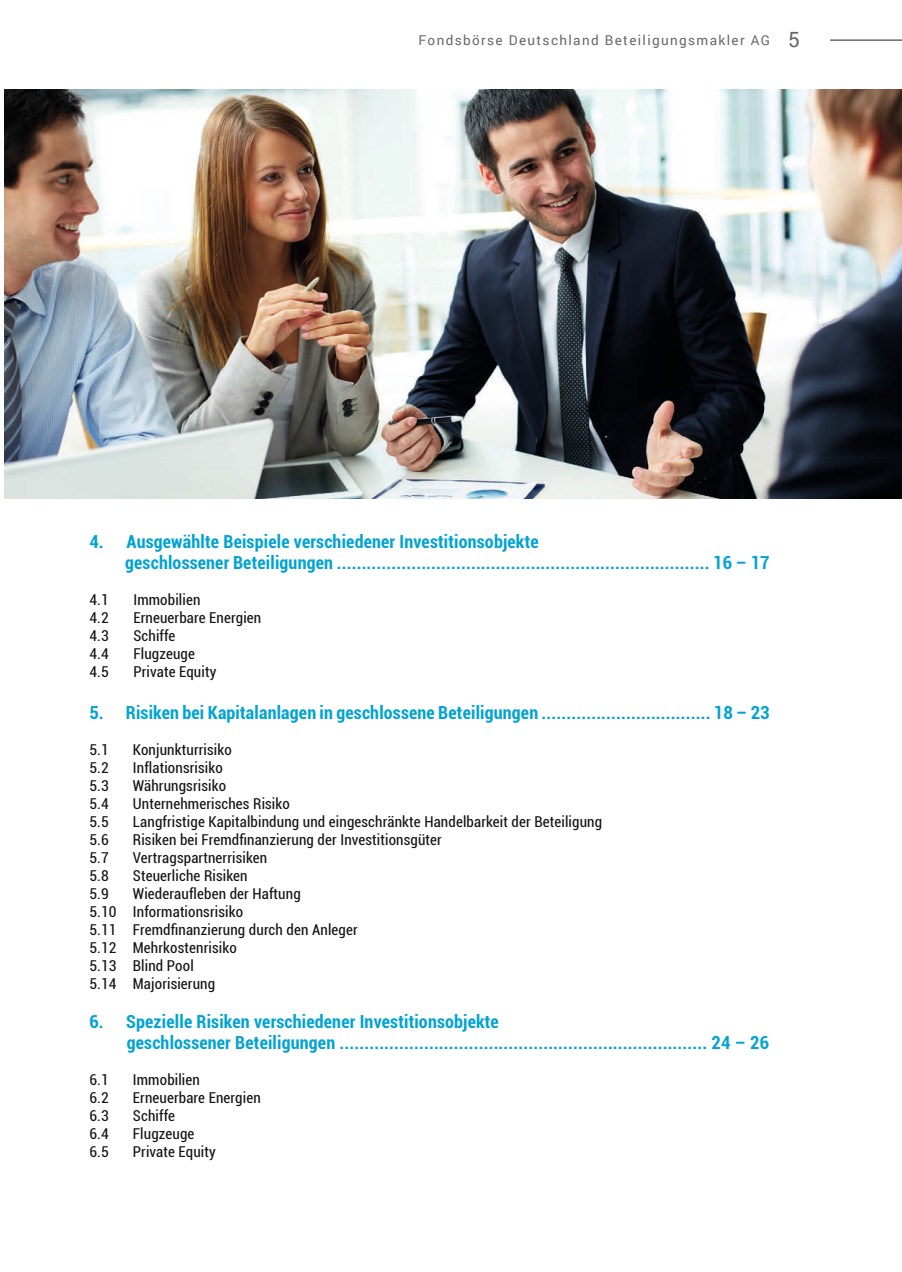
<style>
.page{position:relative;width:902px;height:1272px;background:#fff}
.page>*{position:absolute;margin:0;border:0;box-sizing:border-box;transform-origin:0 0}
.t1{font:700 condensed 18px/21px "Roboto";letter-spacing:.01em;color:#00a3d3}
.t2{font:condensed 15px/18px "Roboto";letter-spacing:.01em;color:#131413}
.t3{font:13.5px "Roboto";letter-spacing:.1em;color:#686867}
.s1{font-size:21px}
</style>
<div class="page">
<img style="left:4px;top:89px;width:897px;height:409px">
<hr style="left:830px;top:39px;width:71px;height:2px;background:#686867">
<p class="t3" style="left:418px;top:31px;width:383px">Fondsbörse Deutschland Beteiligungsmakler AG <span class="s1">5</span></p>
<p class="t1" style="left:125px;top:530px;width:646px;text-indent:-36px">4. Ausgewählte Beispiele verschiedener Investitionsobjekte<br>geschlossener Beteiligungen ........................................................................... 16 – 17</p>
<p class="t2" style="left:89px;top:589px;width:21px">4.1</p>
<p class="t2" style="left:133px;top:589px;width:68px">Immobilien</p>
<p class="t2" style="left:89px;top:607px;width:21px">4.2</p>
<p class="t2" style="left:133px;top:607px;width:129px">Erneuerbare Energien</p>
<p class="t2" style="left:89px;top:625px;width:21px">4.3</p>
<p class="t2" style="left:133px;top:625px;width:44px">Schiffe</p>
<p class="t2" style="left:89px;top:643px;width:21px">4.4</p>
<p class="t2" style="left:133px;top:643px;width:63px">Flugzeuge</p>
<p class="t2" style="left:89px;top:661px;width:21px">4.5</p>
<p class="t2" style="left:133px;top:661px;width:84px">Private Equity</p>
<p class="t1" style="left:89px;top:701px;width:681px">5. Risiken bei Kapitalanlagen in geschlossene Beteiligungen .................................. 18 – 23</p>
<p class="t2" style="left:89px;top:739px;width:21px">5.1</p>
<p class="t2" style="left:133px;top:739px;width:100px">Konjunkturrisiko</p>
<p class="t2" style="left:89px;top:757px;width:21px">5.2</p>
<p class="t2" style="left:133px;top:757px;width:91px">Inflationsrisiko</p>
<p class="t2" style="left:89px;top:775px;width:21px">5.3</p>
<p class="t2" style="left:133px;top:775px;width:95px">Währungsrisiko</p>
<p class="t2" style="left:89px;top:793px;width:21px">5.4</p>
<p class="t2" style="left:133px;top:793px;width:158px">Unternehmerisches Risiko</p>
<p class="t2" style="left:89px;top:811px;width:21px">5.5</p>
<p class="t2" style="left:133px;top:811px;width:470px">Langfristige Kapitalbindung und eingeschränkte Handelbarkeit der Beteiligung</p>
<p class="t2" style="left:89px;top:829px;width:21px">5.6</p>
<p class="t2" style="left:133px;top:829px;width:310px">Risiken bei Fremdfinanzierung der Investitionsgüter</p>
<p class="t2" style="left:89px;top:847px;width:21px">5.7</p>
<p class="t2" style="left:133px;top:847px;width:136px">Vertragspartnerrisiken</p>
<p class="t2" style="left:89px;top:865px;width:21px">5.8</p>
<p class="t2" style="left:133px;top:865px;width:116px">Steuerliche Risiken</p>
<p class="t2" style="left:89px;top:883px;width:21px">5.9</p>
<p class="t2" style="left:89px;top:883px;width:270px;text-indent:44px">Wiederaufleben der Haftung<br>5.10 Informationsrisiko<br>5.11 Fremdfinanzierung durch den Anleger<br>5.12 Mehrkostenrisiko<br>5.13 Blind Pool<br>5.14 Majorisierung</p>
<p class="t1" style="left:89px;top:1010px;width:16px">6.</p>
<p class="t1" style="left:127px;top:1031px;width:644px">geschlossener Beteiligungen .......................................................................... 24 – 26</p>
<p class="t2" style="left:89px;top:1069px;width:21px">6.1</p>
<p class="t2" style="left:133px;top:1069px;width:68px">Immobilien</p>
<p class="t2" style="left:89px;top:1087px;width:21px">6.2</p>
<p class="t2" style="left:133px;top:1087px;width:129px">Erneuerbare Energien</p>
<p class="t2" style="left:89px;top:1105px;width:21px">6.3</p>
<p class="t2" style="left:133px;top:1105px;width:44px">Schiffe</p>
<p class="t2" style="left:89px;top:1123px;width:21px">6.4</p>
<p class="t2" style="left:133px;top:1123px;width:63px">Flugzeuge</p>
<p class="t2" style="left:89px;top:1141px;width:21px">6.5</p>
<p class="t2" style="left:133px;top:1141px;width:84px">Private Equity</p>
<p class="t1" style="left:126px;top:1010px;width:374px">Spezielle Risiken verschiedener Investitionsobjekte</p>
</div>
